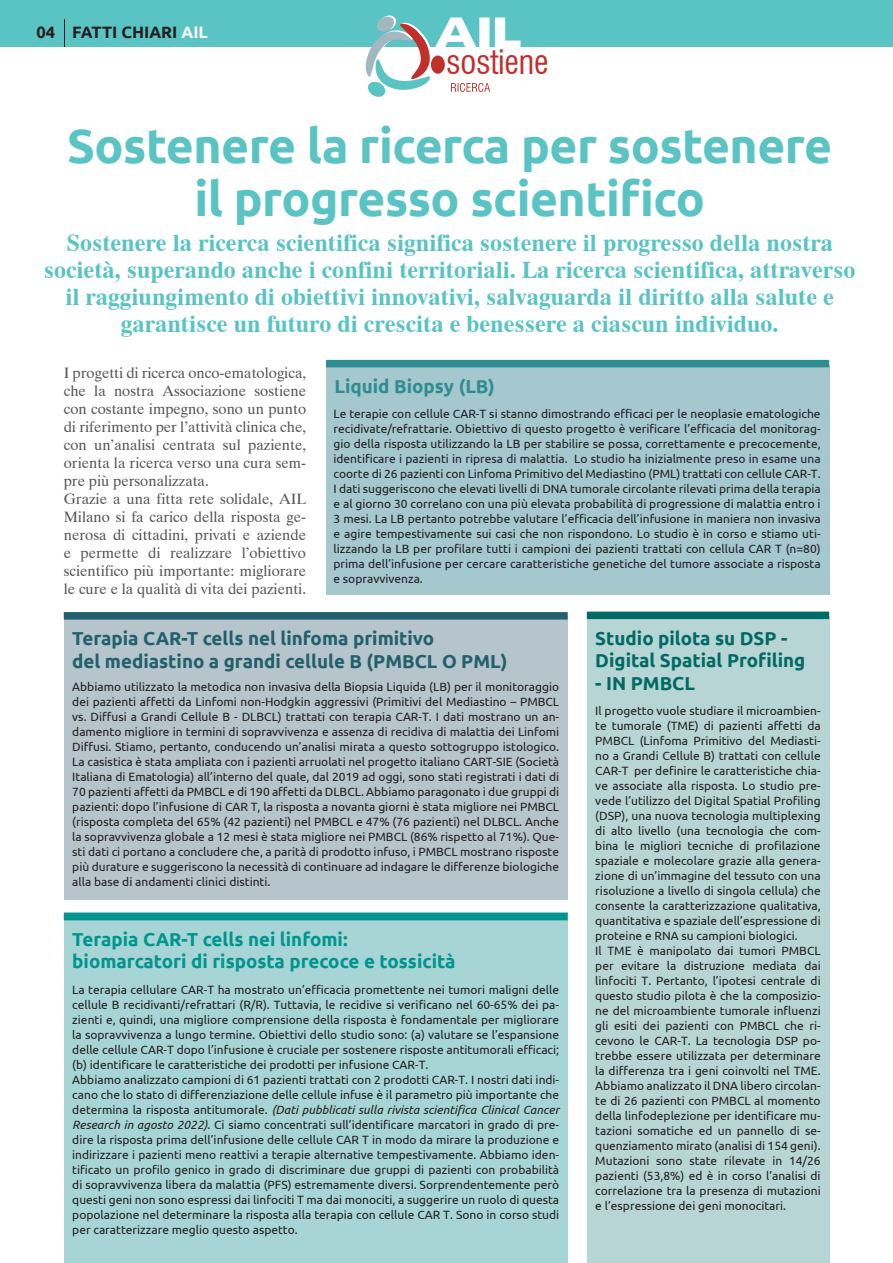
<style>
.page{position:relative;width:893px;height:1263px;background:#fff}
.page>*{position:absolute;margin:0;border:0;box-sizing:border-box;transform-origin:0 0}
.t1{font:700 48px/52.5px "Ubuntu";letter-spacing:-.01em;color:#59c4c3;text-align:center}
.t2{font:900 expanded 41.1px "Zurich BT";color:#fff}
.t3{font:condensed 32.85px "Swiss 721 BT";letter-spacing:-.005em;color:#c12f2a}
.t4{font:700 24px/27px "Dutch 801 BT";color:#59c4c3;text-align:center}
.t5{font:700 18.75px/22.5px "Ubuntu";color:#21606c}
.t6{font:700 18.75px/22.5px "Ubuntu";color:#00958e}
.t7{font:700 18.75px/22.5px "Ubuntu";color:#006a64}
.t8{font:700 18.75px "Ubuntu";color:#2f8d92}
.t9{font:700 16.5px "Ubuntu";color:#231f20}
.t10{font:15px/18px "Dutch 801 BT";color:#545557}
.t11{font:12px/15px "Ubuntu";color:#231f20;text-align:justify}
.s1{color:#fff}
.s2{font-style:italic}
</style>
<div class="page">
<div style="left:0;top:0;width:893px;height:47px;background:#59c4c3"></div>
<div style="left:431px;top:55px;width:14px;height:19px;background:#c12f2a;border-radius:50%"></div>
<svg style="left:366px;top:15px;width:66px;height:82px"></svg>
<svg style="left:451px;top:83px;width:39px;height:9px"></svg>
<div style="left:64px;top:616px;width:504px;height:284px;background:#b6c4cb"></div>
<div style="left:64px;top:612px;width:504px;height:8px;background:#21606c"></div>
<div style="left:326px;top:365px;width:503px;height:229px;background:#a4c8cd"></div>
<div style="left:587px;top:616px;width:242px;height:647px;background:#b7d5d4"></div>
<div style="left:326px;top:360px;width:503px;height:7px;background:#2f8d92"></div>
<div style="left:64px;top:913px;width:504px;height:350px;background:#a7d5d5"></div>
<div style="left:64px;top:913px;width:504px;height:7px;background:#00958e"></div>
<div style="left:587px;top:612px;width:242px;height:7px;background:#006a64"></div>
<svg style="left:64px;top:19px;width:1px;height:28px"></svg>
<h3 class="t9" style="left:37px;top:22px;width:173px">04 FATTI CHIARI <span class="s1">AIL</span></h3>
<h2 class="t2" style="left:438px;top:8px;width:85px">AIL</h2>
<h3 class="t3" style="left:446px;top:42px;width:104px">sostiene</h3>
<h1 class="t1" style="left:67px;top:119px;width:767px">Sostenere la ricerca per sostenere il progresso scientifico</h1>
<p class="t4" style="left:44px;top:229px;width:813px">Sostenere la ricerca scientifica significa sostenere il progresso della nostra società, superando anche i confini territoriali. La ricerca scientifica, attraverso il raggiungimento di obiettivi innovativi, salvaguarda il diritto alla salute e garantisce un futuro di crescita e benessere a ciascun individuo.</p>
<p class="t10" style="left:64px;top:364px;width:244px">I progetti di ricerca onco-ematologica, che la nostra Associazione sostiene con costante impegno, sono un punto di riferimento per l’attività clinica che, con un’analisi centrata sul paziente, orienta la ricerca verso una cura sem&shy;pre più personalizzata.<br>Grazie a una fitta rete solidale, AIL Milano si fa carico della risposta ge&shy;nerosa di cittadini, privati e aziende e permette di realizzare l’obiettivo scientifico più importante: migliorare le cure e la qualità di vita dei pazienti.</p>
<h3 class="t8" style="left:335px;top:375px;width:162px">Liquid Biopsy (LB)</h3>
<p class="t11" style="left:333px;top:406px;width:489px">Le terapie con cellule CAR-T si stanno dimostrando efficaci per le neoplasie ematologiche recidivate/refrattarie. Obiettivo di questo progetto è verificare l’efficacia del monitorag&shy;gio della risposta utilizzando la LB per stabilire se possa, correttamente e precocemente, identificare i pazienti in ripresa di malattia. Lo studio ha inizialmente preso in esame una coorte di 26 pazienti con Linfoma Primitivo del Mediastino (PML) trattati con cellule CAR-T.<br>I dati suggeriscono che elevati livelli di DNA tumorale circolante rilevati prima della terapia e al giorno 30 correlano con una più elevata probabilità di progressione di malattia entro i 3 mesi. La LB pertanto potrebbe valutare l’efficacia dell’infusione in maniera non invasiva e agire tempestivamente sui casi che non rispondono. Lo studio è in corso e stiamo uti&shy;lizzando la LB per profilare tutti i campioni dei pazienti trattati con cellula CAR T (n=80) prima dell’infusione per cercare caratteristiche genetiche del tumore associate a risposta e sopravvivenza.</p>
<h3 class="t5" style="left:72px;top:627px;width:437px">Terapia CAR-T cells nel linfoma primitivo<br>del mediastino a grandi cellule B (PMBCL O PML)</h3>
<p class="t11" style="left:72px;top:678px;width:488px">Abbiamo utilizzato la metodica non invasiva della Biopsia Liquida (LB) per il monitoraggio dei pazienti affetti da Linfomi non-Hodgkin aggressivi (Primitivi del Mediastino – PMBCL vs. Diffusi a Grandi Cellule B - DLBCL) trattati con terapia CAR-T. I dati mostrano un an&shy;damento migliore in termini di sopravvivenza e assenza di recidiva di malattia dei Linfomi Diffusi. Stiamo, pertanto, conducendo un’analisi mirata a questo sottogruppo istologico.<br>La casistica è stata ampliata con i pazienti arruolati nel progetto italiano CART-SIE (Società Italiana di Ematologia) all’interno del quale, dal 2019 ad oggi, sono stati registrati i dati di 70 pazienti affetti da PMBCL e di 190 affetti da DLBCL. Abbiamo paragonato i due gruppi di pazienti: dopo l’infusione di CAR T, la risposta a novanta giorni è stata migliore nei PMBCL (risposta completa del 65% (42 pazienti) nel PMBCL e 47% (76 pazienti) nel DLBCL. Anche la sopravvivenza globale a 12 mesi è stata migliore nei PMBCL (86% rispetto al 71%). Que&shy;sti dati ci portano a concludere che, a parità di prodotto infuso, i PMBCL mostrano risposte più durature e suggeriscono la necessità di continuare ad indagare le differenze biologiche alla base di andamenti clinici distinti.</p>
<h3 class="t6" style="left:72px;top:928px;width:385px">Terapia CAR-T cells nei linfomi: biomarcatori di risposta precoce e tossicità</h3>
<p class="t11" style="left:72px;top:981px;width:488px;text-align:left">La terapia cellulare CAR-T ha mostrato un’efficacia promettente nei tumori maligni delle cellule B recidivanti/refrattari (R/R). Tuttavia, le recidive si verificano nel 60-65% dei pa&shy;zienti e, quindi, una migliore comprensione della risposta è fondamentale per migliorare la sopravvivenza a lungo termine. Obiettivi dello studio sono: (a) valutare se l’espansione delle cellule CAR-T dopo l’infusione è cruciale per sostenere risposte antitumorali efficaci; (b) identificare le caratteristiche dei prodotti per infusione CAR-T.<br>Abbiamo analizzato campioni di 61 pazienti trattati con 2 prodotti CAR-T. I nostri dati indi&shy;cano che lo stato di differenziazione delle cellule infuse è il parametro più importante che determina la risposta antitumorale. <span class="s2">(Dati pubblicati sulla rivista scientifica Clinical Cancer Research in agosto 2022)</span>. Ci siamo concentrati sull’identificare marcatori in grado di pre&shy;dire la risposta prima dell’infusione delle cellule CAR T in modo da mirare la produzione e indirizzare i pazienti meno reattivi a terapie alternative tempestivamente. Abbiamo iden&shy;tificato un profilo genico in grado di discriminare due gruppi di pazienti con probabilità di sopravvivenza libera da malattia (PFS) estremamente diversi. Sorprendentemente però questi geni non sono espressi dai linfociti T ma dai monociti, a suggerire un ruolo di questa popolazione nel determinare la risposta alla terapia con cellule CAR T. Sono in corso studi per caratterizzare meglio questo aspetto.</p>
<h3 class="t7" style="left:595px;top:626px;width:211px">Studio pilota su DSP -<br>Digital Spatial Profiling</h3>
<h3 class="t7" style="left:595px;top:671px;width:101px">- IN PMBCL</h3>
<p class="t11" style="left:595px;top:702px;width:227px;text-align:left">Il progetto vuole studiare il microambien&shy;te tumorale (TME) di pazienti affetti da PMBCL (Linfoma Primitivo del Mediasti&shy;no a Grandi Cellule B) trattati con cellule CAR-T per definire le caratteristiche chia&shy;ve associate alla risposta. Lo studio pre&shy;vede l’utilizzo del Digital Spatial Profiling (DSP), una nuova tecnologia multiplexing di alto livello (una tecnologia che com&shy;bina le migliori tecniche di profilazione spaziale e molecolare grazie alla genera&shy;zione di un’immagine del tessuto con una risoluzione a livello di singola cellula) che consente la caratterizzazione qualitativa, quantitativa e spaziale dell’espressione di proteine e RNA su campioni biologici.<br>Il TME è manipolato dai tumori PMBCL per evitare la distruzione mediata dai linfociti T. Pertanto, l’ipotesi centrale di questo studio pilota è che la composizio&shy;ne del microambiente tumorale influenzi gli esiti dei pazienti con PMBCL che ri&shy;cevono le CAR-T. La tecnologia DSP po&shy;trebbe essere utilizzata per determinare la differenza tra i geni coinvolti nel TME.<br>Abbiamo analizzato il DNA libero circolan&shy;te di 26 pazienti con PMBCL al momento della linfodeplezione per identificare mu&shy;tazioni somatiche ed un pannello di se&shy;quenziamento mirato (analisi di 154 geni).<br>Mutazioni sono state rilevate in 14/26 pazienti (53,8%) ed è in corso l’analisi di correlazione tra la presenza di mutazioni e l’espressione dei geni monocitari.</p>
</div>
